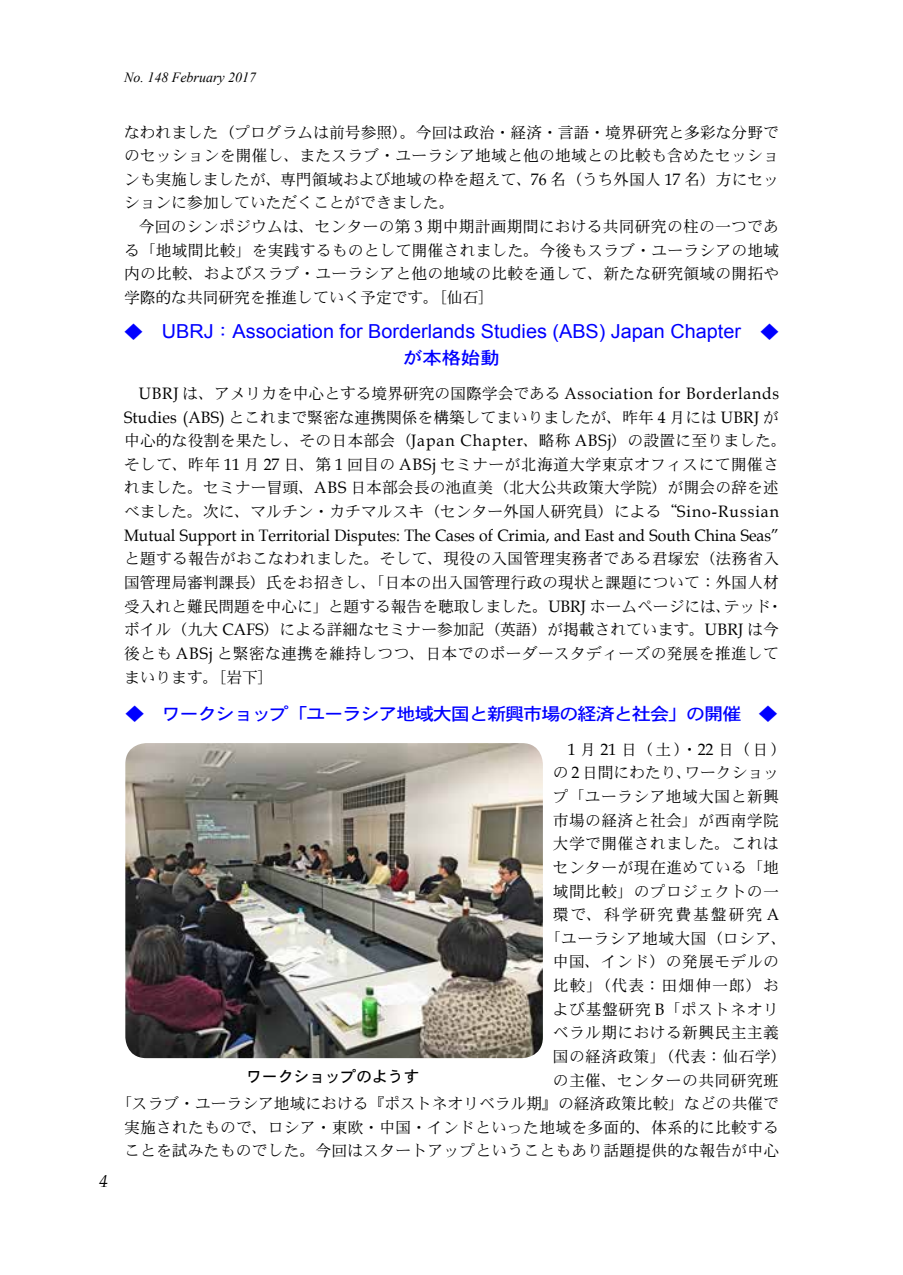
<style>
.page{position:relative;width:903px;height:1275px;background:#fff}
.page>*{position:absolute;margin:0;border:0;box-sizing:border-box;transform-origin:0 0}
.t1{font:19.25px "Arial";color:#00f}
.t2{font:17.5px "DFHS Gothic W5 WIN RKSJ H";letter-spacing:-.06em;color:#00f;scale:1.1 1}
.t3{font:italic 17.5px "Book Antiqua";color:#000}
.t4{font:16.45px "Book Antiqua";color:#000;scale:.95 1}
.t5{font:16.45px "Book Antiqua";letter-spacing:.045em;color:#000;scale:.95 1}
.t6{font:15.75px/23.6px "DFHS Mincho W3 WIN RKSJ H";letter-spacing:.015em;color:#000;text-align:justify}
.t7{font:15.75px "DFHS Mincho W3 WIN RKSJ H";letter-spacing:.08em;color:#000}
.t8{font:15.75px "DFHS Mincho W3 WIN RKSJ H";letter-spacing:.045em;color:#000}
.t9{font:15.75px "DFHS Mincho W3 WIN RKSJ H";letter-spacing:.13em;color:#000}
.t10{font:15.75px "DFHS Gothic W5 WIN RKSJ H";color:#000}
.t11{font:italic 14px "Times New Roman";color:#000}
.s1{font-family:"Book Antiqua";font-size:16.45px}
.s2{font-family:"DFHS Gothic W5 WIN RKSJ H";font-size:17.5px}
.s3{font-family:"DFHS Mincho W3 WIN RKSJ H";font-size:15.75px}
</style>
<div class="page">
<img style="left:125px;top:743px;width:418px;height:315px">
<p class="t3" style="left:99px;top:1168px;width:10px">4</p>
<p class="t11" style="left:124px;top:67px;width:134px">No. 148 February 2017</p>
<p class="t6" style="left:124px;top:120px;width:656px">なわれました（プログラムは前号参照）。今回は政治・経済・言語・境界研究と多彩な分野でのセッションを開催し、またスラブ・ユーラシア地域と他の地域との比較も含めたセッションも実施しましたが、専門領域および地域の枠を超えて、<span class="s1">76</span> 名（うち外国人 <span class="s1">17</span> 名）方にセッションに参加していただくことができました。</p>
<p class="t6" style="left:124px;top:215px;width:657px;text-indent:15px">今回のシンポジウムは、センターの第 <span class="s1">3</span> 期中期計画期間における共同研究の柱の一つである「地域間比較」を実践するものとして開催されました。今後もスラブ・ユーラシアの地域内の比較、およびスラブ・ユーラシアと他の地域の比較を通して、新たな研究領域の開拓や学際的な共同研究を推進していく予定です。［仙石］</p>
<p class="t1" style="left:124px;top:318px;width:656px"><span class="s2">◆　</span>UBRJ<span class="s2">：</span>Association for Borderlands Studies (ABS) Japan Chapter<span class="s2">　◆</span></p>
<p class="t2" style="left:403px;top:349px;width:89px">が本格始動</p>
<p class="t5" style="left:139px;top:382px;width:675px">UBRJ <span class="s3">は、アメリカを中心とする境界研究の国際学会である</span> Association for Borderlands</p>
<p class="t6" style="left:124px;top:405px;width:664px;text-align:left"><span class="s1">Studies (ABS)</span> とこれまで緊密な連携関係を構築してまいりましたが、昨年 <span class="s1">4</span> 月には <span class="s1">UBRJ</span> が中心的な役割を果たし、その日本部会（<span class="s1">Japan Chapter</span>、略称 <span class="s1">ABSj</span>）の設置に至りました。そして、昨年 <span class="s1">11</span> 月 <span class="s1">27</span> 日、第 <span class="s1">1</span> 回目の <span class="s1">ABSj</span> セミナーが北海道大学東京オフィスにて開催されました。セミナー冒頭、<span class="s1">ABS</span> 日本部会長の池直美（北大公共政策大学院）が開会の辞を述べました。次に、マルチン・カチマルスキ（センター外国人研究員）による“<span class="s1">Sino-Russian</span></p>
<p class="t4" style="left:124px;top:524px;width:691px">Mutual Support in Territorial Disputes: The Cases of Crimia, and East and South China Seas”</p>
<p class="t6" style="left:124px;top:547px;width:660px;text-align:left">と題する報告がおこなわれました。そして、現役の入国管理実務者である君塚宏（法務省入国管理局審判課長）氏をお招きし、「日本の出入国管理行政の現状と課題について：外国人材受入れと難民問題を中心に」と題する報告を聴取しました。<span class="s1">UBRJ</span> ホームページには、テッド・ボイル（九大 <span class="s1">CAFS</span>）による詳細なセミナー参加記（英語）が掲載されています。<span class="s1">UBRJ</span> は今後とも <span class="s1">ABSj</span> と緊密な連携を維持しつつ、日本でのボーダースタディーズの発展を推進してまいります。［岩下］</p>
<p class="t2" style="left:125px;top:705px;width:595px">◆　ワークショップ「ユーラシア地域大国と新興市場の経済と社会」の開催　◆</p>
<p class="t6" style="left:568px;top:737px;width:221px"><span class="s1">1</span> 月 <span class="s1">21</span> 日（土）・<span class="s1">22</span> 日（日）</p>
<p class="t6" style="left:553px;top:761px;width:228px">の <span class="s1">2</span> 日間にわたり、ワークショッ</p>
<p class="t6" style="left:553px;top:784px;width:228px">プ「ユーラシア地域大国と新興</p>
<p class="t6" style="left:553px;top:808px;width:228px">市場の経済と社会」が西南学院</p>
<p class="t6" style="left:553px;top:832px;width:228px">大学で開催されました。これは</p>
<p class="t6" style="left:553px;top:855px;width:228px">センターが現在進めている「地</p>
<p class="t6" style="left:553px;top:879px;width:228px">域間比較」のプロジェクトの一</p>
<p class="t9" style="left:553px;top:907px;width:228px">環で、科学研究費基盤研究 <span class="s1">A</span></p>
<p class="t6" style="left:545px;top:926px;width:243px">「ユーラシア地域大国（ロシア、</p>
<p class="t6" style="left:553px;top:950px;width:228px">中国、インド）の発展モデルの</p>
<p class="t7" style="left:553px;top:977px;width:228px">比較」（代表：田畑伸一郎）お</p>
<p class="t8" style="left:553px;top:1001px;width:228px">よび基盤研究 <span class="s1">B</span>「ポストネオリ</p>
<p class="t6" style="left:553px;top:1021px;width:228px">ベラル期における新興民主主義</p>
<p class="t6" style="left:553px;top:1044px;width:236px">国の経済政策」（代表：仙石学）</p>
<p class="t6" style="left:553px;top:1068px;width:228px">の主催、センターの共同研究班</p>
<p class="t6" style="left:116px;top:1092px;width:664px">「スラブ・ユーラシア地域における『ポストネオリベラル期』の経済政策比較」などの共催で</p>
<p class="t6" style="left:124px;top:1115px;width:656px">実施されたもので、ロシア・東欧・中国・インドといった地域を多面的、体系的に比較する</p>
<p class="t6" style="left:124px;top:1139px;width:656px">ことを試みたものでした。今回はスタートアップということもあり話題提供的な報告が中心</p>
<p class="t10" style="left:246px;top:1068px;width:175px">ワークショップのようす</p>
</div>
